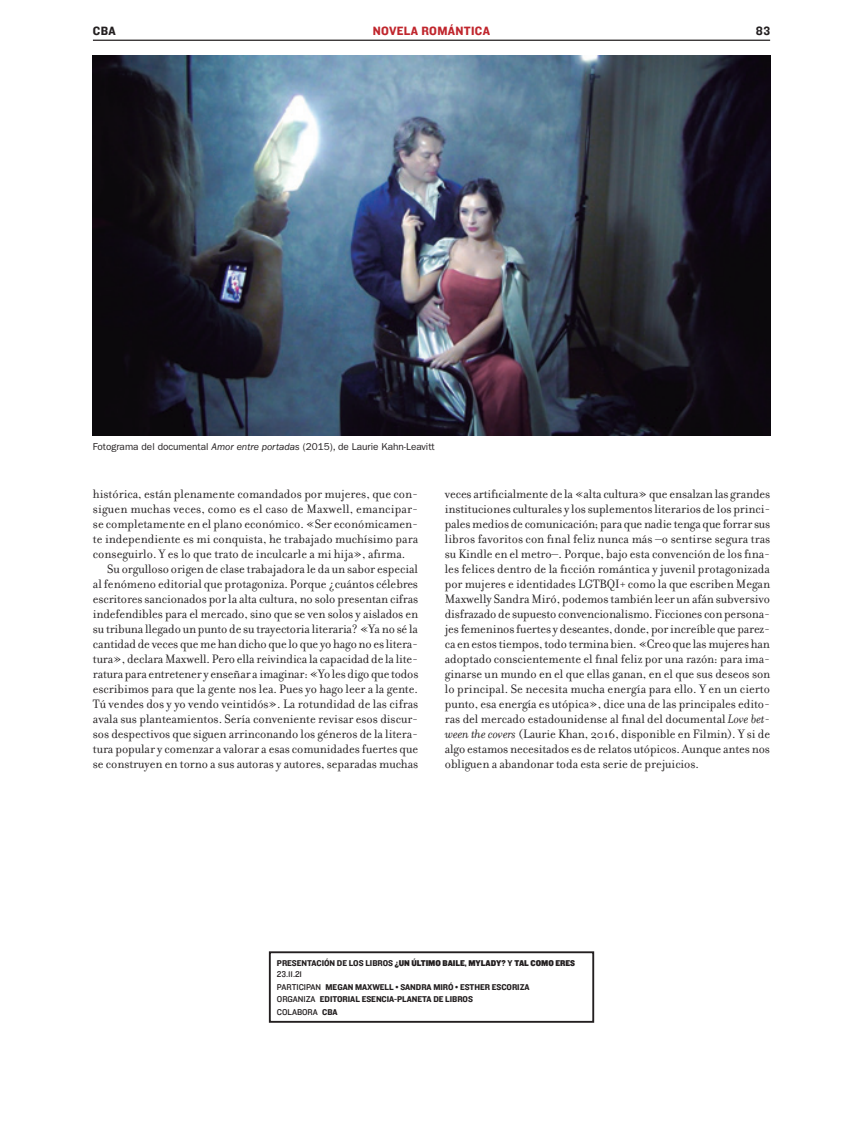
<style>
.page{position:relative;width:850px;height:1133px;background:#fff}
.page>*{position:absolute;margin:0;border:0;box-sizing:border-box;transform-origin:0 0}
.t1{font:13.12px/15px "Filosofia";letter-spacing:-.005em;color:#231f20;text-align:justify}
.t2{font:12.5px "Knockout HTF51 Middleweight";letter-spacing:.025em;color:#c0262d}
.t3{font:12.5px "Knockout HTF51 Middleweight";color:#231f20}
.t4{font:10px "ITC Franklin Gothic Std";color:#231f20}
.t5{font:8.75px/12.5px "Knockout HTF51 Middleweight";letter-spacing:-.005em;color:#231f20}
.t6{font:8.75px "Knockout HTF71 Full Middlewt";letter-spacing:-.005em;color:#231f20}
.t7{font:8.75px "Knockout HTF31 Junior Middlewt";letter-spacing:-.005em;color:#231f20}
.s1{font-style:italic}
.s2{font-family:"Knockout HTF51 Middleweight"}
.s3{font-family:"Knockout HTF31 Junior Middlewt"}
</style>
<div class="page">
<hr style="left:93px;top:40px;width:677px;height:1px;background:#231f20">
<div style="left:269px;top:951px;width:325px;height:72px;border:2px solid #231f20"></div>
<img style="left:93px;top:56px;width:677px;height:379px">
<p class="t3" style="left:93px;top:25px;width:24px">CBA</p>
<p class="t2" style="left:373px;top:25px;width:119px">NOVELA ROMÁNTICA</p>
<p class="t3" style="left:756px;top:25px;width:16px">83</p>
<p class="t4" style="left:93px;top:441px;width:343px">Fotograma del documental <span class="s1">Amor entre portadas</span> (2015), de Laurie Kahn-Leavitt</p>
<p class="t1" style="left:93px;top:486px;width:327px">histórica, están plenamente comandados por mujeres, que con-</p>
<p class="t1" style="left:93px;top:501px;width:327px">siguen muchas veces, como es el caso de Maxwell, emancipar-</p>
<p class="t1" style="left:93px;top:516px;width:326px">se completamente en el plano económico. «Ser económicamen-</p>
<p class="t1" style="left:93px;top:531px;width:327px">te independiente es mi conquista, he trabajado muchísimo para</p>
<p class="t1" style="left:93px;top:546px;width:314px">conseguirlo. Y es lo que trato de inculcarle a mi hija», afirma.</p>
<p class="t1" style="left:107px;top:561px;width:312px">Su orgulloso origen de clase trabajadora le da un sabor especial</p>
<p class="t1" style="left:93px;top:576px;width:326px">al fenómeno editorial que protagoniza. Porque ¿cuántos célebres</p>
<p class="t1" style="left:93px;top:591px;width:327px">escritores sancionados por la alta cultura, no solo presentan cifras</p>
<p class="t1" style="left:93px;top:606px;width:327px">indefendibles para el mercado, sino que se ven solos y aislados en</p>
<p class="t1" style="left:93px;top:621px;width:326px">su tribuna llegado un punto de su trayectoria literaria? «Ya no sé la</p>
<p class="t1" style="left:93px;top:636px;width:327px">cantidad de veces que me han dicho que lo que yo hago no es litera-</p>
<p class="t1" style="left:93px;top:651px;width:327px">tura», declara Maxwell. Pero ella reivindica la capacidad de la lite-</p>
<p class="t1" style="left:93px;top:666px;width:327px">ratura para entretener y enseñar a imaginar: «Yo les digo que todos</p>
<p class="t1" style="left:93px;top:681px;width:326px">escribimos para que la gente nos lea. Pues yo hago leer a la gente.</p>
<p class="t1" style="left:93px;top:696px;width:327px">Tú vendes dos y yo vendo veintidós». La rotundidad de las cifras</p>
<p class="t1" style="left:93px;top:711px;width:327px">avala sus planteamientos. Sería conveniente revisar esos discur-</p>
<p class="t1" style="left:93px;top:726px;width:327px">sos despectivos que siguen arrinconando los géneros de la litera-</p>
<p class="t1" style="left:93px;top:741px;width:327px">tura popular y comenzar a valorar a esas comunidades fuertes que</p>
<p class="t1" style="left:93px;top:756px;width:327px">se construyen en torno a sus autoras y autores, separadas muchas</p>
<p class="t1" style="left:445px;top:486px;width:327px">veces artificialmente de la «alta cultura» que ensalzan las grandes instituciones culturales y los suplementos literarios de los princi&shy;pales medios de comunicación; para que nadie tenga que forrar sus libros favoritos con final feliz nunca más –o sentirse segura tras su Kindle en el metro–. Porque, bajo esta convención de los fina&shy;les felices dentro de la ficción romántica y juvenil protagonizada por mujeres e identidades LGTBQI+ como la que escriben Megan Maxwelly Sandra Miró, podemos también leer un afán subversivo disfrazado de supuesto convencionalismo. Ficciones con persona&shy;jes femeninos fuertes y deseantes, donde, por increíble que parez&shy;ca en estos tiempos, todo termina bien. «Creo que las mujeres han adoptado conscientemente el final feliz por una razón: para ima&shy;ginarse un mundo en el que ellas ganan, en el que sus deseos son lo principal. Se necesita mucha energía para ello. Y en un cierto punto, esa energía es utópica», dice una de las principales edito&shy;ras del mercado estadounidense al final del documental <span class="s1">Love bet&shy;ween the covers</span> (Laurie Khan, 2016, disponible en Filmin). Y si de algo estamos necesitados es de relatos utópicos. Aunque antes nos obliguen a abandonar toda esta serie de prejuicios.</p>
<p class="t6" style="left:277px;top:958px;width:300px"><span class="s2">PRESENTACIÓN DE LOS LIBROS</span> ¿UN ÚLTIMO BAILE, MYLADY? <span class="s2">Y</span> TAL COMO ERES</p>
<p class="t7" style="left:277px;top:970px;width:27px">23.11.21</p>
<p class="t5" style="left:277px;top:981px;width:254px"><span class="s3">PARTICIPAN</span> MEGAN MAXWELL • SANDRA MIRÓ • ESTHER ESCORIZA<br><span class="s3">ORGANIZA</span> EDITORIAL ESENCIA-PLANETA DE LIBROS</p>
<p class="t7" style="left:277px;top:1007px;width:62px">COLABORA <span class="s2">CBA</span></p>
</div>
